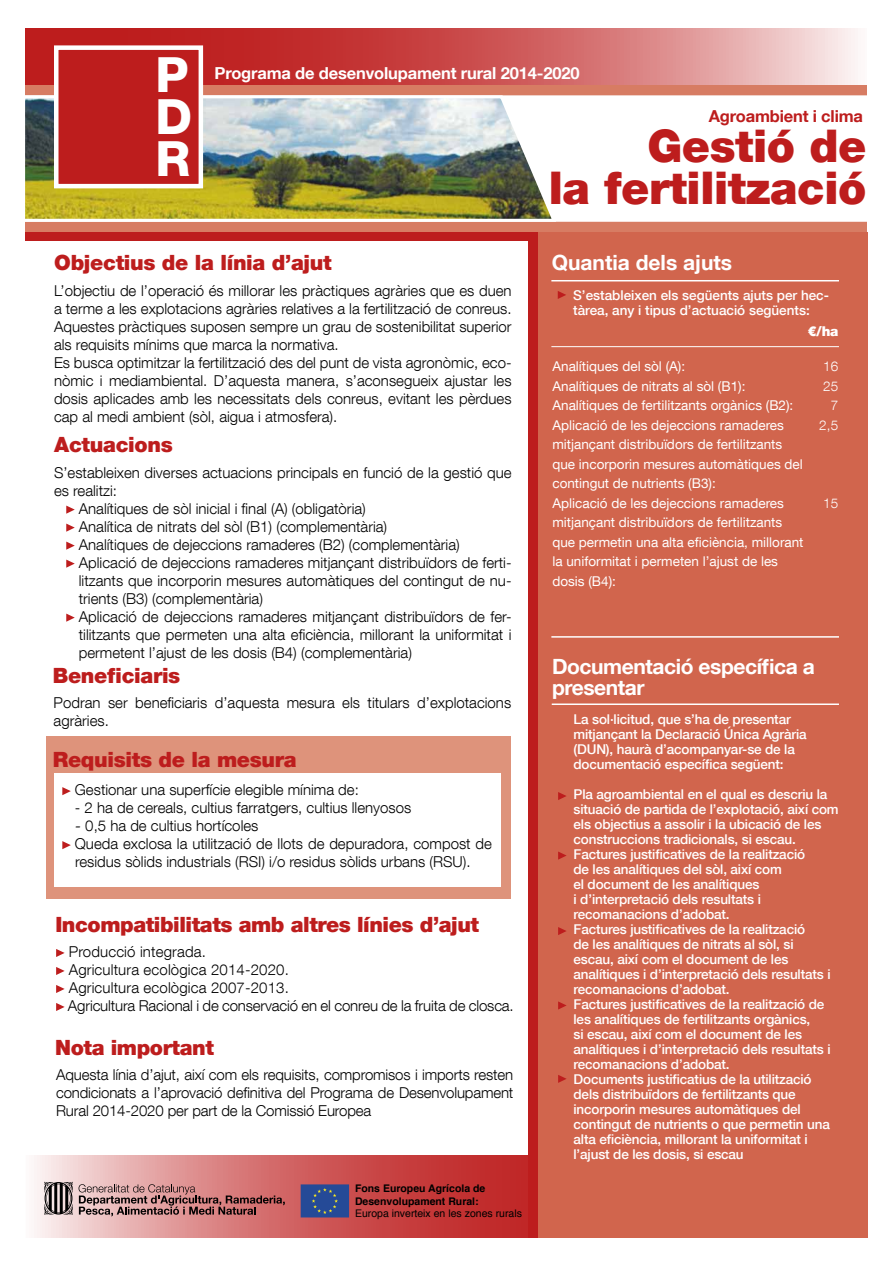
<style>
.page{position:relative;width:893px;height:1263px;background:#fff}
.page>*{position:absolute;margin:0;border:0;box-sizing:border-box;transform-origin:0 0}
.t1{font:800 48.45px/42px "Helvetica Neue LT Com";color:#fff;text-align:justify}
.t2{font:900 45px/42px "Helvetica Neue LT Com";letter-spacing:-.01em;color:#bd1d1d;text-align:right}
.t3{font:900 21px "Helvetica Neue LT Com";letter-spacing:-.015em;color:#bd1d1d}
.t4{font:700 21px/21px "Helvetica Neue LT Com";letter-spacing:-.02em;color:#fff}
.t5{font:700 21px "Helvetica Neue LT Com";color:#fff}
.t6{font:700 16.5px "Helvetica Neue LT Com";letter-spacing:-.01em;color:#fff}
.t7{font:700 16.5px "Helvetica Neue LT Com";letter-spacing:-.01em;color:#bd1d1d}
.t8{font:300 15px/18px "Helvetica Neue LT Com";color:#000}
.t9{font:500 13.5px/15px "Helvetica Neue LT Com";letter-spacing:-.01em;color:#fff}
.t10{font:13.5px/19.5px "Helvetica Neue LT Com";color:#fff}
.t11{font:300 13.5px/19.5px "Helvetica Neue LT Com";color:#fff;text-align:right}
.t12{font:900 13.5px "Helvetica Neue LT Com";color:#fff}
.t13{font:700 10.5px/12.3px "Helvetica";color:#000}
.t14{font:10.5px "Helvetica";color:#000}
.s1{font-family:"Minion Pro";font-weight:400;font-size:18px}
</style>
<div class="page">
<div style="left:47px;top:736px;width:464px;height:163px;background:#de937b"></div>
<div style="left:26px;top:222px;width:841px;height:19px;background:#bd1d1d"></div>
<svg style="left:26px;top:28px;width:832px;height:57px;background:#d16464"></svg>
<div style="left:528px;top:232px;width:15px;height:1005px;background:#bd1d1d"></div>
<svg style="left:34px;top:1155px;width:494px;height:82px;background:#d26a6a"></svg>
<div style="left:538px;top:232px;width:329px;height:1005px;background:#d1654d"></div>
<div style="left:26px;top:85px;width:841px;height:147px;background:#d77c63"></div>
<div style="left:10px;top:95px;width:865px;height:127px;background:#fff;border:3px solid #fff"></div>
<svg style="left:44px;top:1181px;width:29px;height:34px"></svg>
<svg style="left:79px;top:1184px;width:206px;height:32px;background:#ac7373"></svg>
<svg style="left:558px;top:291px;width:8px;height:8px"></svg>
<svg style="left:56px;top:949px;width:9px;height:8px"></svg>
<svg style="left:56px;top:967px;width:9px;height:8px"></svg>
<svg style="left:56px;top:985px;width:9px;height:8px"></svg>
<svg style="left:56px;top:1003px;width:9px;height:8px"></svg>
<img style="left:21px;top:93px;width:537px;height:130px">
<div style="left:54px;top:45px;width:149px;height:143px;background:#bd1d1d;border:4px solid #fff"></div>
<hr style="left:551px;top:280px;width:288px;height:1px;background:#fff">
<hr style="left:551px;top:346px;width:288px;height:1px;background:#fff">
<hr style="left:551px;top:636px;width:288px;height:2px;background:#fff">
<div style="left:54px;top:774px;width:446px;height:113px;background:#fff"></div>
<svg style="left:62px;top:787px;width:9px;height:8px"></svg>
<svg style="left:62px;top:841px;width:9px;height:8px"></svg>
<div style="left:301px;top:1184px;width:48px;height:33px;background:#254a97"></div>
<svg style="left:312px;top:1188px;width:26px;height:26px"></svg>
<svg style="left:66px;top:506px;width:9px;height:8px"></svg>
<svg style="left:66px;top:524px;width:9px;height:8px"></svg>
<svg style="left:66px;top:542px;width:9px;height:8px"></svg>
<svg style="left:66px;top:560px;width:9px;height:8px"></svg>
<svg style="left:66px;top:614px;width:9px;height:8px"></svg>
<svg style="left:558px;top:851px;width:9px;height:9px"></svg>
<svg style="left:558px;top:792px;width:8px;height:8px"></svg>
<hr style="left:552px;top:703px;width:287px;height:2px;background:#fff">
<svg style="left:558px;top:927px;width:8px;height:8px"></svg>
<svg style="left:558px;top:1001px;width:9px;height:8px"></svg>
<svg style="left:558px;top:1075px;width:9px;height:8px"></svg>
<h1 class="t1" style="left:156px;top:54px;width:38px">P D R</h1>
<p class="t6" style="left:215px;top:63px;width:366px">Programa de desenvolupament rural 2014-2020</p>
<p class="t7" style="left:709px;top:105px;width:156px">Agroambient i clima</p>
<h2 class="t2" style="left:549px;top:124px;width:319px">Gestió de<br>la fertilització</h2>
<h3 class="t3" style="left:54px;top:250px;width:279px">Objectius de la línia d’ajut</h3>
<p class="t8" style="left:54px;top:281px;width:459px">L’objectiu de l’operació és millorar les pràctiques agràries que es duen a terme a les explotacions agràries relatives a la fertilització de conreus.<br>Aquestes pràctiques suposen sempre un grau de sostenibilitat superior als requisits mínims que marca la normativa.<br>Es busca optimitzar la fertilització des del punt de vista agronòmic, eco&shy;nòmic i mediambiental. D’aquesta manera, s’aconsegueix ajustar les dosis aplicades amb les necessitats dels conreus, evitant les pèrdues cap al medi ambient (sòl, aigua i atmosfera).</p>
<h3 class="t3" style="left:54px;top:432px;width:120px">Actuacions</h3>
<p class="t8" style="left:54px;top:463px;width:459px">S’estableixen diverses actuacions principals en funció de la gestió que</p>
<p class="t8" style="left:54px;top:481px;width:65px">es realitzi:</p>
<p class="t8" style="left:79px;top:499px;width:289px">Analítiques de sòl inicial i final (A) (obligatòria)</p>
<p class="t8" style="left:79px;top:517px;width:310px">Analítica de nitrats del sòl (B1) (complementària)</p>
<p class="t8" style="left:79px;top:535px;width:382px">Analítiques de dejeccions ramaderes (B2) (complementària)</p>
<p class="t8" style="left:79px;top:553px;width:434px">Aplicació de dejeccions ramaderes mitjançant distribuïdors de ferti-</p>
<p class="t8" style="left:79px;top:571px;width:434px">litzants que incorporin mesures automàtiques del contingut de nu-</p>
<p class="t8" style="left:79px;top:589px;width:186px">trients (B3) (complementària)</p>
<p class="t8" style="left:79px;top:607px;width:434px">Aplicació de dejeccions ramaderes mitjançant distribuïdors de fer-</p>
<p class="t8" style="left:79px;top:625px;width:434px">tilitzants que permeten una alta eficiència, millorant la uniformitat i</p>
<p class="t8" style="left:79px;top:643px;width:335px">permetent l’ajust de les dosis (B4) (complementària)</p>
<h3 class="t3" style="left:53px;top:662px;width:129px">Beneficiaris</h3>
<p class="t8" style="left:54px;top:693px;width:459px">Podran ser beneficiaris d’aquesta mesura els titulars d’explotacions agràries.</p>
<h3 class="t3" style="left:53px;top:746px;width:245px">Requisits de la mesura</h3>
<p class="t8" style="left:75px;top:780px;width:285px">Gestionar una superfície elegible mínima de:</p>
<p class="t8" style="left:75px;top:798px;width:338px">- 2 ha de cereals, cultius farratgers, cultius llenyosos</p>
<p class="t8" style="left:75px;top:816px;width:419px"><span class="s1">-</span> 0,5 ha de cultius hortícoles<br>Queda exclosa la utilització de llots de depuradora, compost de residus sòlids industrials (RSI) i/o residus sòlids urbans (RSU).</p>
<h3 class="t3" style="left:55px;top:912px;width:425px">Incompatibilitats amb altres línies d’ajut</h3>
<p class="t8" style="left:68px;top:942px;width:447px">Producció integrada.<br>Agricultura ecològica 2014-2020.<br>Agricultura ecològica 2007-2013.<br>Agricultura Racional i de conservació en el conreu de la fruita de closca.</p>
<h3 class="t3" style="left:55px;top:1034px;width:160px">Nota important</h3>
<p class="t8" style="left:56px;top:1066px;width:459px;text-align:justify">Aquesta línia d’ajut, així com els requisits, compromisos i imports resten condicionats a l’aprovació definitiva del Programa de Desenvolupament Rural 2014-2020 per part de la Comissió Europea</p>
<p class="t13" style="left:355px;top:1182px;width:132px">Fons Europeu Agrícola de<br>Desenvolupament Rural:</p>
<p class="t14" style="left:355px;top:1205px;width:168px">Europa inverteix en les zones rurals</p>
<h3 class="t5" style="left:552px;top:250px;width:182px">Quantia dels ajuts</h3>
<p class="t9" style="left:573px;top:287px;width:257px">S’estableixen els següents ajuts per hec&shy;tàrea, any i tipus d’actuació següents:</p>
<p class="t12" style="left:807px;top:323px;width:33px">€/ha</p>
<p class="t10" style="left:552px;top:356px;width:253px">Analítiques del sòl (A):<br>Analítiques de nitrats al sòl (B1):<br>Analítiques de fertilitzants orgànics (B2):<br>Aplicació de les dejeccions ramaderes mitjançant distribuïdors de fertilitzants que incorporin mesures automàtiques del contingut de nutrients (B3):<br>Aplicació de les dejeccions ramaderes mitjançant distribuïdors de fertilitzants que permetin una alta eficiència, millorant la uniformitat i permeten l’ajust de les dosis (B4):</p>
<p class="t11" style="left:819px;top:356px;width:21px">16<br>25<br>7<br>2,5</p>
<p class="t11" style="left:823px;top:493px;width:17px">15</p>
<h3 class="t4" style="left:552px;top:655px;width:264px">Documentació específica a presentar</h3>
<p class="t9" style="left:573px;top:711px;width:235px">La sol·licitud, que s’ha de presentar mitjançant la Declaració Única Agrària (DUN), haurà d’acompanyar-se de la documentació específica següent:</p>
<p class="t9" style="left:573px;top:786px;width:267px">Pla agroambiental en el qual es descriu la situació de partida de l’explotació, així com els objectius a assolir i la ubicació de les construccions tradicionals, si escau.<br>Factures justificatives de la realització<br>de les analítiques del sòl, així com<br>el document de les analítiques<br>i d’interpretació dels resultats i recomanacions d’adobat.<br>Factures justificatives de la realització<br>de les analítiques de nitrats al sòl, si<br>escau, així com el document de les analítiques i d’interpretació dels resultats i recomanacions d’adobat.<br>Factures justificatives de la realització de les analítiques de fertilitzants orgànics,<br>si escau, així com el document de les analítiques i d’interpretació dels resultats i recomanacions d’adobat.<br>Documents justificatius de la utilització dels distribuïdors de fertilitzants que incorporin mesures automàtiques del contingut de nutrients o que permetin una alta eficiència, millorant la uniformitat i l’ajust de les dosis, si escau</p>
</div>
